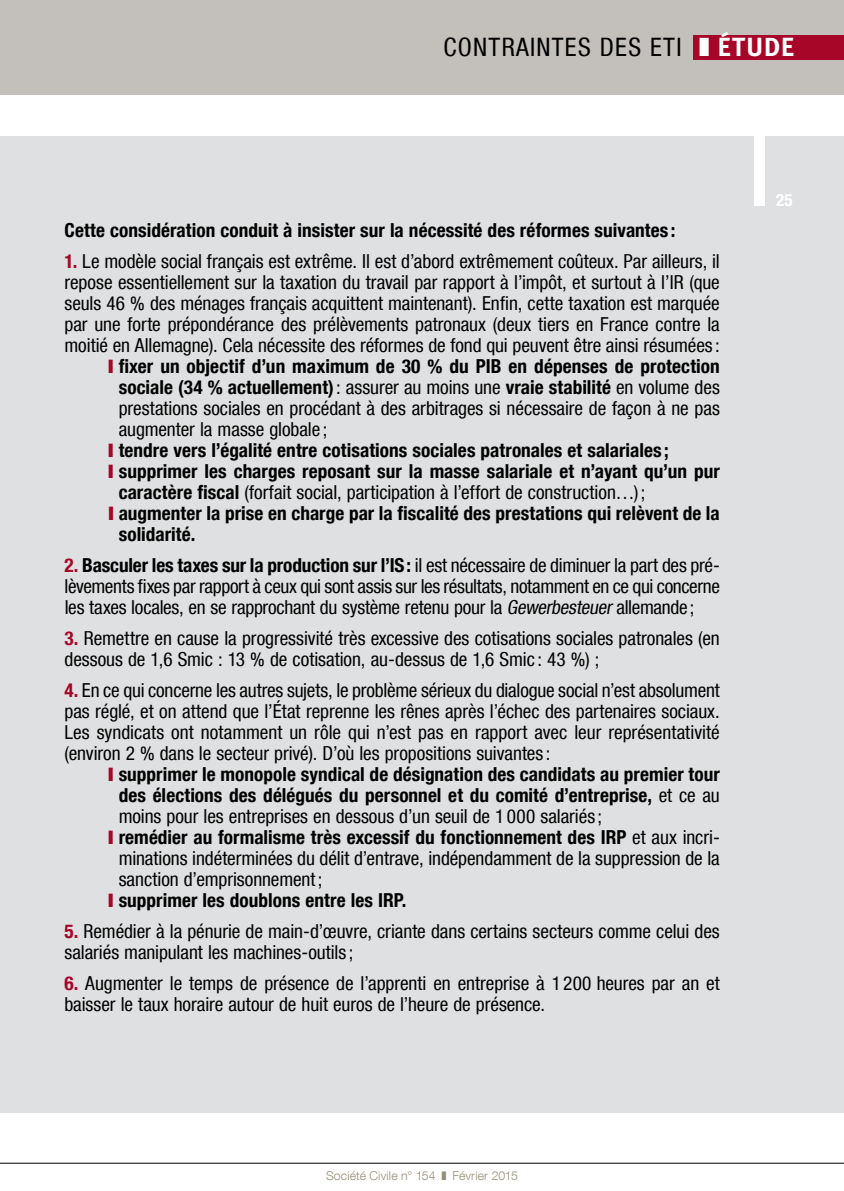
<style>
.page{position:relative;width:844px;height:1191px;background:#fff}
.page>*{position:absolute;margin:0;border:0;box-sizing:border-box;transform-origin:0 0}
.t1{font:condensed 25.38px "Helvetica Neue LT Com";letter-spacing:.05em;color:#000}
.t2{font:condensed 19.25px/21px "Helvetica Neue LT Com";letter-spacing:-.005em;color:#000}
.t3{font:700 condensed 19.25px "Helvetica Neue LT Com";letter-spacing:.005em;color:#000}
.t4{font:700 condensed 16.97px "Helvetica Neue LT Com";color:#fff}
.t5{font:300 12.25px "Helvetica Neue LT Com";letter-spacing:.01em;color:#958e78}
.s1{color:#fff}
.s2{font-family:"Meta";font-weight:700;font-stretch:normal;font-size:26.25px;color:#fff}
.s3{font-weight:700;color:#a70628}
.s4{color:#a70628}
.s5{font-weight:400}
.s6{font-weight:700}
.s7{font-style:italic}
</style>
<div class="page">
<hr style="left:0;top:1162px;width:843px;height:1px;background:#000">
<div style="left:0;top:0;width:843px;height:94px;background:#c3c0bb"></div>
<div style="left:693px;top:35px;width:150px;height:24px;background:#a70628"></div>
<div style="left:0;top:136px;width:843px;height:977px;background:#dfe0e1"></div>
<div style="left:753px;top:133px;width:10px;height:73px;background:#fff"></div>
<h1 class="t1" style="left:443px;top:32px;width:352px">CONTRAINTES DES ETI <span class="s1">❚</span> <span class="s2">ÉTUDE</span></h1>
<p class="t3" style="left:64px;top:218px;width:612px">Cette considération conduit à insister sur la nécessité des réformes suivantes :</p>
<p class="t2" style="left:64px;top:250px;width:656px"><span class="s3">1.</span> Le modèle social français est extrême. Il est d’abord extrêmement coûteux. Par ailleurs, il</p>
<p class="t2" style="left:64px;top:271px;width:656px">repose essentiellement sur la taxation du travail par rapport à l’impôt, et surtout à l’IR (que</p>
<p class="t2" style="left:64px;top:292px;width:656px">seuls 46 % des ménages français acquittent maintenant). Enfin, cette taxation est marquée</p>
<p class="t2" style="left:64px;top:313px;width:656px">par une forte prépondérance des prélèvements patronaux (deux tiers en France contre la</p>
<p class="t2" style="left:64px;top:334px;width:656px">moitié en Allemagne). Cela nécessite des réformes de fond qui peuvent être ainsi résumées :</p>
<p class="t3" style="left:108px;top:354px;width:613px"><span class="s4">❙</span> fixer un objectif d’un maximum de 30 % du PIB en dépenses de protection</p>
<p class="t3" style="left:119px;top:375px;width:602px">sociale (34 % actuellement)<span class="s5">: assurer au moins une</span> vraie stabilité <span class="s5">en volume des</span></p>
<p class="t2" style="left:119px;top:397px;width:602px">prestations sociales en procédant à des arbitrages si nécessaire de façon à ne pas</p>
<p class="t2" style="left:119px;top:418px;width:210px">augmenter la masse globale ;</p>
<p class="t3" style="left:108px;top:438px;width:561px"><span class="s4">❙</span> tendre vers l’égalité entre cotisations sociales patronales et salariales ;</p>
<p class="t3" style="left:108px;top:459px;width:613px"><span class="s4">❙</span> supprimer les charges reposant sur la masse salariale et n’ayant qu’un pur</p>
<p class="t2" style="left:119px;top:481px;width:528px"><span class="s6">caractère fiscal</span> (forfait social, participation à l’effort de construction…) ;</p>
<p class="t3" style="left:108px;top:501px;width:612px"><span class="s4">❙</span> augmenter la prise en charge par la fiscalité des prestations qui relèvent de la</p>
<p class="t3" style="left:119px;top:522px;width:78px">solidarité.</p>
<p class="t2" style="left:65px;top:554px;width:656px;text-align:justify"><span class="s3">2.</span> <span class="s6">Basculer les taxes sur la production sur l’IS:</span> il est nécessaire de diminuer la part des pré&shy;lèvements fixes par rapport à ceux qui sont assis sur les résultats, notamment en ce qui concerne les taxes locales, en se rapprochant du système retenu pour la <span class="s7">Gewerbesteuer</span>allemande;</p>
<p class="t2" style="left:64px;top:627px;width:656px"><span class="s3">3.</span> Remettre en cause la progressivité très excessive des cotisations sociales patronales (en dessous de 1,6 Smic : 13 % de cotisation, au-dessus de 1,6 Smic : 43 %) ;</p>
<p class="t2" style="left:64px;top:679px;width:656px;text-align:justify"><span class="s3">4.</span> En ce qui concerne les autres sujets, le problème sérieux du dialogue social n’est absolument pas réglé, et on attend que l’État reprenne les rênes après l’échec des partenaires sociaux.<br>Les syndicats ont notamment un rôle qui n’est pas en rapport avec leur représentativité (environ 2 % dans le secteur privé). D’où les propositions suivantes :</p>
<p class="t3" style="left:108px;top:762px;width:613px"><span class="s4">❙</span> supprimer le monopole syndical de désignation des candidats au premier tour</p>
<p class="t3" style="left:119px;top:783px;width:602px">des élections des délégués du personnel et du comité d’entreprise, <span class="s5">et ce au</span></p>
<p class="t2" style="left:119px;top:805px;width:485px">moins pour les entreprises en dessous d’un seuil de 1 000 salariés ;</p>
<p class="t3" style="left:108px;top:825px;width:613px"><span class="s4">❙</span> remédier au formalisme très excessif du fonctionnement des IRP <span class="s5">et aux incri-</span></p>
<p class="t2" style="left:119px;top:847px;width:602px">minations indéterminées du délit d’entrave, indépendamment de la suppression de la</p>
<p class="t2" style="left:119px;top:868px;width:205px">sanction d’emprisonnement;</p>
<p class="t3" style="left:108px;top:888px;width:299px"><span class="s4">❙</span> supprimer les doublons entre les IRP.</p>
<p class="t2" style="left:64px;top:920px;width:656px"><span class="s3">5.</span> Remédier à la pénurie de main-d’œuvre, criante dans certains secteurs comme celui des salariés manipulant les machines-outils ;</p>
<p class="t2" style="left:64px;top:972px;width:656px"><span class="s3">6.</span> Augmenter le temps de présence de l’apprenti en entreprise à 1 200 heures par an et baisser le taux horaire autour de huit euros de l’heure de présence.</p>
<p class="t4" style="left:775px;top:190px;width:18px">25</p>
<p class="t5" style="left:326px;top:1167px;width:193px">Société Civile n° 154 ❚ Février 2015</p>
</div>
